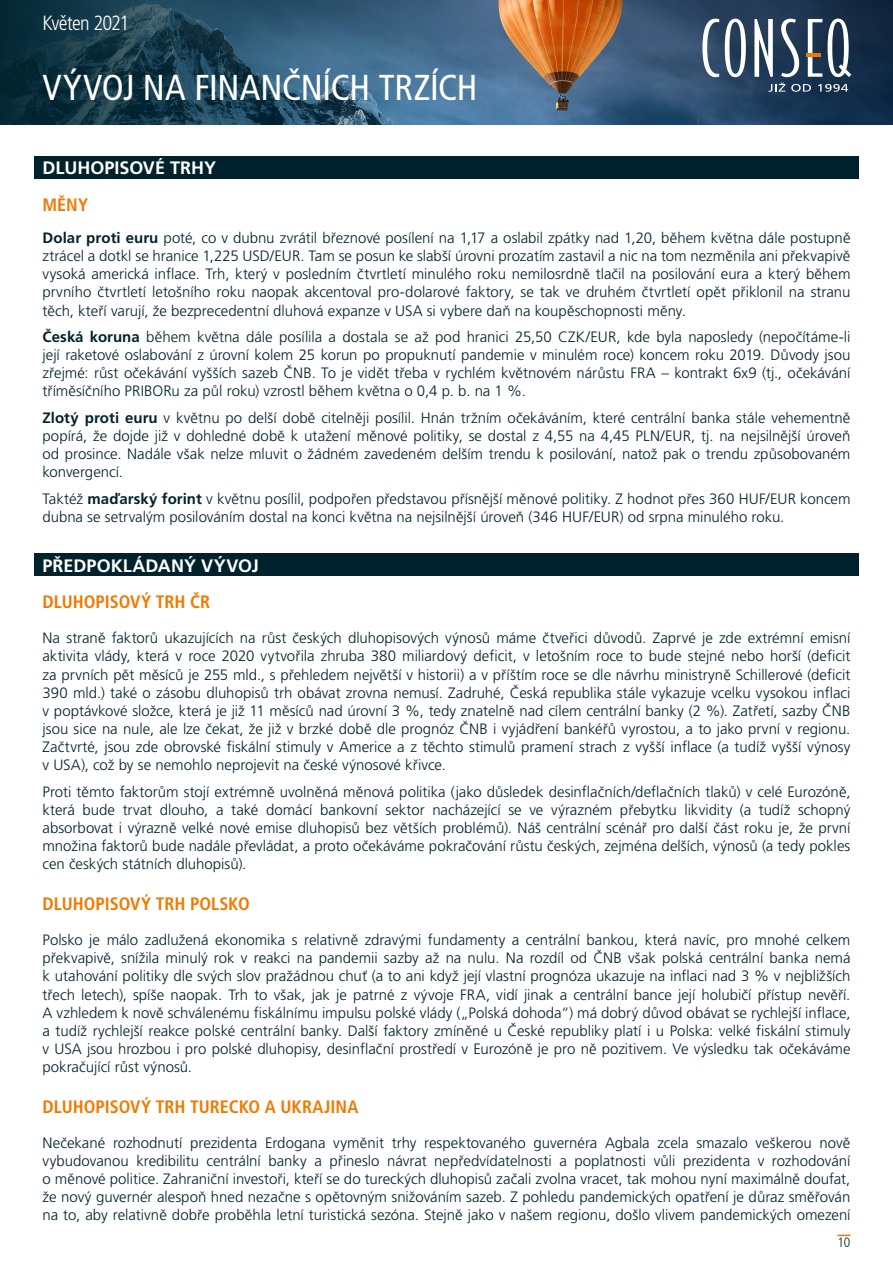
<style>
.page{position:relative;width:893px;height:1263px;background:#fff}
.page>*{position:absolute;margin:0;border:0;box-sizing:border-box;transform-origin:0 0}
.t1{font:condensed 36px "Frutiger LT Pro";letter-spacing:-.01em;color:#fff}
.t2{font:300 condensed 20.55px "Frutiger LT Pro";letter-spacing:-.04em;color:#fff}
.t3{font:700 condensed 18px "Frutiger LT Pro";color:#f17900}
.t4{font:700 18px "Frutiger LT Pro";color:#fff}
.t5{font:300 15px/18.1px "Frutiger LT Pro";color:#00222c;text-align:justify}
.t6{font:300 condensed 13.5px "Frutiger LT Pro";color:#00222c}
.s1{font-weight:700}
</style>
<div class="page">
<img style="left:496px;top:0;width:397px;height:124px">
<svg style="left:0;top:0;width:496px;height:124px;background:#294f67"></svg>
<svg style="left:702px;top:19px;width:17px;height:58px"></svg>
<svg style="left:725px;top:19px;width:21px;height:58px"></svg>
<svg style="left:754px;top:19px;width:97px;height:73px"></svg>
<svg style="left:837px;top:1235px;width:13px;height:1px"></svg>
<div style="left:34px;top:554px;width:825px;height:22px;background:#00222c"></div>
<div style="left:34px;top:157px;width:825px;height:22px;background:#00222c"></div>
<h2 class="t2" style="left:43px;top:11px;width:88px">Květen 2021</h2>
<h1 class="t1" style="left:43px;top:67px;width:436px">VÝVOJ NA FINANČNÍCH TRZÍCH</h1>
<p class="t4" style="left:43px;top:157px;width:175px">DLUHOPISOVÉ TRHY</p>
<p class="t3" style="left:43px;top:194px;width:47px">MĚNY</p>
<p class="t5" style="left:43px;top:229px;width:809px"><span class="s1">Dolar proti euru</span> poté, co v dubnu zvrátil březnové posílení na 1,17 a oslabil zpátky nad 1,20, během května dále postupně ztrácel a dotkl se hranice 1,225 USD/EUR. Tam se posun ke slabší úrovni prozatím zastavil a nic na tom nezměnila ani překvapivě vysoká americká inflace. Trh, který v posledním čtvrtletí minulého roku nemilosrdně tlačil na posilování eura a který během prvního čtvrtletí letošního roku naopak akcentoval pro-dolarové faktory, se tak ve druhém čtvrtletí opět přiklonil na stranu těch, kteří varují, že bezprecedentní dluhová expanze v USA si vybere daň na koupěschopnosti měny.</p>
<p class="t5" style="left:43px;top:328px;width:809px"><span class="s1">Česká koruna</span> během května dále posílila a dostala se až pod hranici 25,50 CZK/EUR, kde byla naposledy (nepočítáme-li její raketové oslabování z úrovní kolem 25 korun po propuknutí pandemie v minulém roce) koncem roku 2019. Důvody jsou zřejmé: růst očekávání vyšších sazeb ČNB. To je vidět třeba v rychlém květnovém nárůstu FRA – kontrakt 6x9 (tj., očekávání tříměsíčního PRIBORu za půl roku) vzrostl během května o 0,4 p. b. na 1 %.</p>
<p class="t5" style="left:43px;top:409px;width:809px"><span class="s1">Zlotý proti euru</span> v květnu po delší době citelněji posílil. Hnán tržním očekáváním, které centrální banka stále vehementně popírá, že dojde již v dohledné době k utažení měnové politiky, se dostal z 4,55 na 4,45 PLN/EUR, tj. na nejsilnější úroveň od prosince. Nadále však nelze mluvit o žádném zavedeném delším trendu k posilování, natož pak o trendu způsobovaném konvergencí.</p>
<p class="t5" style="left:43px;top:490px;width:809px">Taktéž <span class="s1">maďarský forint</span> v květnu posílil, podpořen představou přísnější měnové politiky. Z hodnot přes 360 HUF/EUR koncem dubna se setrvalým posilováním dostal na konci května na nejsilnější úroveň (346 HUF/EUR) od srpna minulého roku.</p>
<p class="t4" style="left:43px;top:554px;width:218px">PŘEDPOKLÁDANÝ VÝVOJ</p>
<p class="t3" style="left:43px;top:591px;width:169px">DLUHOPISOVÝ TRH ČR</p>
<p class="t5" style="left:43px;top:629px;width:809px">Na straně faktorů ukazujících na růst českých dluhopisových výnosů máme čtveřici důvodů. Zaprvé je zde extrémní emisní aktivita vlády, která v roce 2020 vytvořila zhruba 380 miliardový deficit, v letošním roce to bude stejné nebo horší (deficit za prvních pět měsíců je 255 mld., s přehledem největší v historii) a v příštím roce se dle návrhu ministryně Schillerové (deficit 390 mld.) také o zásobu dluhopisů trh obávat zrovna nemusí. Zadruhé, Česká republika stále vykazuje vcelku vysokou inflaci v poptávkové složce, která je již 11 měsíců nad úrovní 3 %, tedy znatelně nad cílem centrální banky (2 %). Zatřetí, sazby ČNB jsou sice na nule, ale lze čekat, že již v brzké době dle prognóz ČNB i vyjádření bankéřů vyrostou, a to jako první v regionu.<br>Začtvrté, jsou zde obrovské fiskální stimuly v Americe a z těchto stimulů pramení strach z vyšší inflace (a tudíž vyšší výnosy v USA), což by se nemohlo neprojevit na české výnosové křivce.</p>
<p class="t5" style="left:43px;top:783px;width:809px">Proti těmto faktorům stojí extrémně uvolněná měnová politika (jako důsledek desinflačních/deflačních tlaků) v celé Eurozóně, která bude trvat dlouho, a také domácí bankovní sektor nacházející se ve výrazném přebytku likvidity (a tudíž schopný absorbovat i výrazně velké nové emise dluhopisů bez větších problémů). Náš centrální scénář pro další část roku je, že první množina faktorů bude nadále převládat, a proto očekáváme pokračování růstu českých, zejména delších, výnosů (a tedy pokles cen českých státních dluhopisů).</p>
<p class="t3" style="left:43px;top:893px;width:209px">DLUHOPISOVÝ TRH POLSKO</p>
<p class="t5" style="left:43px;top:931px;width:809px">Polsko je málo zadlužená ekonomika s relativně zdravými fundamenty a centrální bankou, která navíc, pro mnohé celkem překvapivě, snížila minulý rok v reakci na pandemii sazby až na nulu. Na rozdíl od ČNB však polská centrální banka nemá k utahování politiky dle svých slov pražádnou chuť (a to ani když její vlastní prognóza ukazuje na inflaci nad 3 % v nejbližších třech letech), spíše naopak. Trh to však, jak je patrné z vývoje FRA, vidí jinak a centrální bance její holubičí přístup nevěří.<br>A vzhledem k nově schválenému fiskálnímu impulsu polské vlády („Polská dohoda“) má dobrý důvod obávat se rychlejší inflace, a tudíž rychlejší reakce polské centrální banky. Další faktory zmíněné u České republiky platí i u Polska: velké fiskální stimuly v USA jsou hrozbou i pro polské dluhopisy, desinflační prostředí v Eurozóně je pro ně pozitivem. Ve výsledku tak očekáváme pokračující růst výnosů.</p>
<p class="t3" style="left:43px;top:1096px;width:317px">DLUHOPISOVÝ TRH TURECKO A UKRAJINA</p>
<p class="t5" style="left:43px;top:1134px;width:809px">Nečekané rozhodnutí prezidenta Erdogana vyměnit trhy respektovaného guvernéra Agbala zcela smazalo veškerou nově vybudovanou kredibilitu centrální banky a přineslo návrat nepředvídatelnosti a poplatnosti vůli prezidenta v rozhodování o měnové politice. Zahraniční investoři, kteří se do tureckých dluhopisů začali zvolna vracet, tak mohou nyní maximálně doufat, že nový guvernér alespoň hned nezačne s opětovným snižováním sazeb. Z pohledu pandemických opatření je důraz směřován na to, aby relativně dobře proběhla letní turistická sezóna. Stejně jako v našem regionu, došlo vlivem pandemických omezení</p>
<p class="t6" style="left:837px;top:1234px;width:14px">10</p>
</div>
